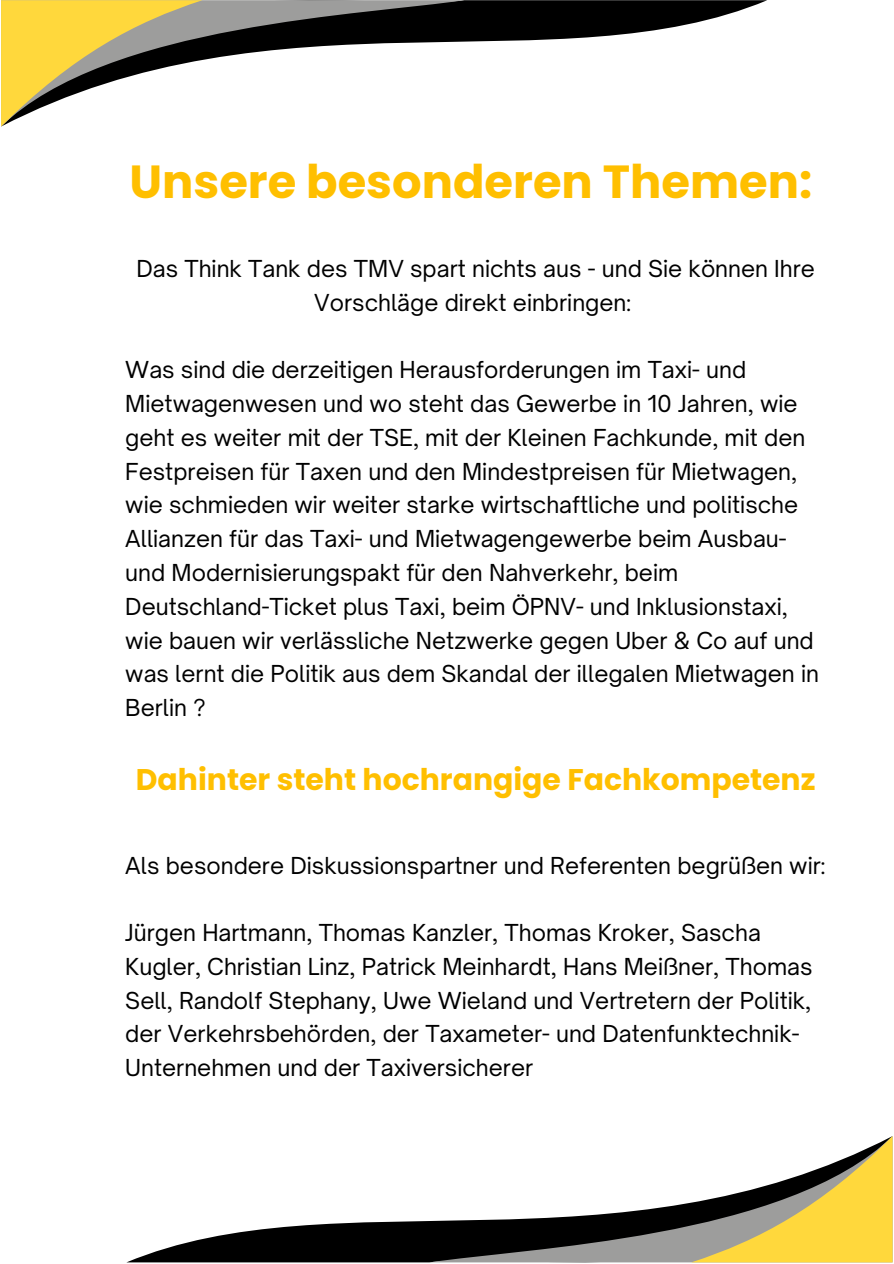
<style>
.page{position:relative;width:894px;height:1264px;background:#fff}
.page>*{position:absolute;margin:0;border:0;box-sizing:border-box;transform-origin:0 0}
.t1{font:700 46.35px "Poppins";color:#ffbf00}
.t2{font:700 29.85px "Poppins";color:#ffbf00}
.t3{font:22.35px/33.8px "Open Sauce One";color:#000}
</style>
<div class="page">
<svg style="left:464px;top:0;width:303px;height:42px;fill:#000"></svg>
<svg style="left:202px;top:0;width:262px;height:60px"></svg>
<svg style="left:1px;top:0;width:201px;height:126px"></svg>
<svg style="left:126px;top:1221px;width:766px;height:42px;fill:#000"></svg>
<svg style="left:429px;top:1202px;width:262px;height:60px"></svg>
<svg style="left:691px;top:1136px;width:201px;height:126px"></svg>
<p class="t1" style="left:129px;top:150px;width:684px">Unsere besonderen Themen:</p>
<h1 class="t3" style="left:136px;top:252px;width:679px;text-align:center">Das Think Tank des TMV spart nichts aus - und Sie können Ihre<br>Vorschläge direkt einbringen:</h1>
<p class="t3" style="left:125px;top:353px;width:695px">Was sind die derzeitigen Herausforderungen im Taxi- und Mietwagenwesen und wo steht das Gewerbe in 10 Jahren, wie geht es weiter mit der TSE, mit der Kleinen Fachkunde, mit den Festpreisen für Taxen und den Mindestpreisen für Mietwagen, wie schmieden wir weiter starke wirtschaftliche und politische Allianzen für das Taxi- und Mietwagengewerbe beim Ausbau&shy;und Modernisierungspakt für den Nahverkehr, beim Deutschland-Ticket plus Taxi, beim ÖPNV- und Inklusionstaxi, wie bauen wir verlässliche Netzwerke gegen Uber &amp; Co auf und was lernt die Politik aus dem Skandal der illegalen Mietwagen in Berlin ?</p>
<p class="t2" style="left:136px;top:759px;width:681px">Dahinter steht hochrangige Fachkompetenz</p>
<h2 class="t3" style="left:125px;top:848px;width:701px">Als besondere Diskussionspartner und Referenten begrüßen wir:</h2>
<p class="t3" style="left:125px;top:915px;width:688px">Jürgen Hartmann, Thomas Kanzler, Thomas Kroker, Sascha Kugler, Christian Linz, Patrick Meinhardt, Hans Meißner, Thomas Sell, Randolf Stephany, Uwe Wieland und Vertretern der Politik, der Verkehrsbehörden, der Taxameter- und Datenfunktechnik-Unternehmen und der Taxiversicherer</p>
</div>
